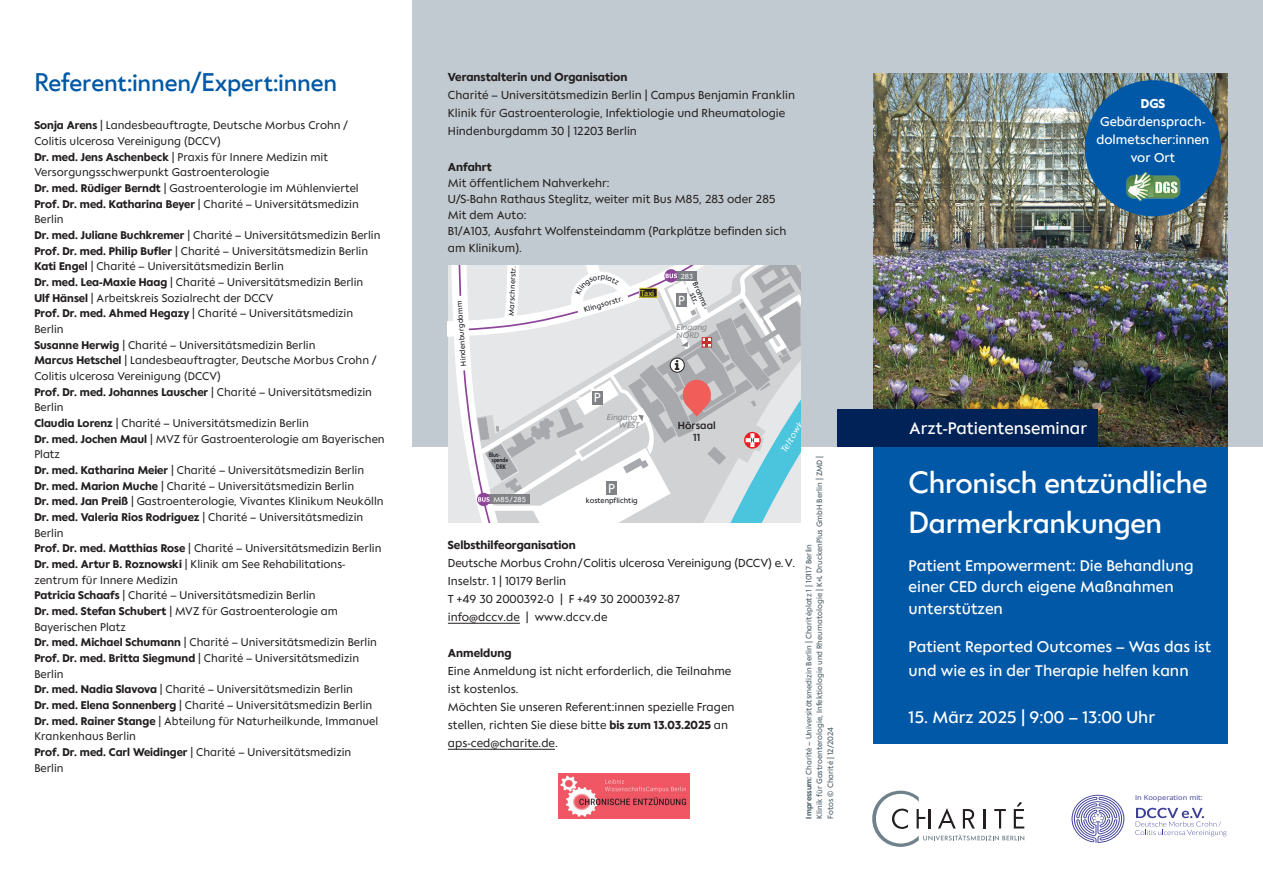
<style>
.page{position:relative;width:1263px;height:893px;background:#fff}
.page>*{position:absolute;margin:0;border:0;box-sizing:border-box;transform-origin:0 0}
.t1{font:36px/39.6px "Charite Headline";letter-spacing:-.01em;color:#fff}
.t2{font:30px "Charite Headline";letter-spacing:-.005em;color:#0158a6}
.t3{font:19.5px "Charite Text";color:#fff}
.t4{font:18px/21.6px "Charite Text";color:#fff}
.t5{font:15.3px "Charite Text";color:#fff}
.t6{font:15px/18px "Charite Text";color:#fff;text-align:center}
.t7{font:700 15px "Charite Text";color:#fff}
.t8{font:700 14.7px "Rockwell";color:#231f20}
.t9{font:13.5px/18px "Charite Text";color:#231f20}
.t10{font:700 13.5px "Charite Text";color:#231f20}
.t11{font:13.05px/15.6px "Charite Text";color:#231f20}
.t12{font:500 12px/12px "Charite Text";color:#231f20;text-align:center}
.t13{font:italic 10.2px "Charite Text";color:#fff}
.t14{font:italic 9.3px/8.6px "Charite Text";color:#808285;text-align:right}
.t15{font:9px/10.8px "Charite Text";color:#53656e}
.t16{font:8.55px/6.8px "Charite Text";color:#0a0d14;text-align:center}
.t17{font:8.55px "Charite Text";color:#fcfefe}
.t18{font:8.55px "Interstate";color:#f8eb28}
.t19{font:7.65px/6.8px "Charite Condensed";color:#0a0d14;text-align:center}
.t20{font:6.9px "Open Sans";color:#3e3f99;scale:1.1 1}
.s1{font-weight:700}
</style>
<div class="page">
<div style="left:825px;top:0;width:438px;height:446px;background:#c0cad0"></div>
<div style="left:873px;top:74px;width:354px;height:670px;background:#0158a6"></div>
<img style="left:873px;top:74px;width:354px;height:372px">
<svg style="left:872px;top:791px;width:152px;height:56px"></svg>
<svg style="left:1135px;top:808px;width:91px;height:28px"></svg>
<svg style="left:1071px;top:795px;width:53px;height:48px"></svg>
<div style="left:412px;top:0;width:426px;height:446px;background:#c0cad0"></div>
<div style="left:838px;top:409px;width:260px;height:37px;background:#002256"></div>
<img style="left:559px;top:774px;width:131px;height:44px">
<hr style="left:448px;top:623px;width:72px;height:1px;background:#231f20">
<hr style="left:448px;top:749px;width:107px;height:1px;background:#231f20">
<div style="left:1085px;top:80px;width:136px;height:136px;background:#0158a6;border-radius:50%"></div>
<img style="left:1126px;top:171px;width:54px;height:30px">
<svg style="left:448px;top:266px;width:356px;height:257px;background:#d5d8db"></svg>
<h2 class="t2" style="left:34px;top:64px;width:304px">Referent:innen/Expert:innen</h2>
<p class="t10" style="left:448px;top:69px;width:181px">Veranstalterin und Organisation</p>
<p class="t9" style="left:448px;top:85px;width:349px">Charité – Universitätsmedizin Berlin | Campus Benjamin Franklin<br>Klinik für Gastroenterologie, Infektiologie und Rheumatologie<br>Hindenburgdamm 30 | 12203 Berlin</p>
<p class="t10" style="left:448px;top:159px;width:46px">Anfahrt</p>
<p class="t9" style="left:448px;top:174px;width:340px;line-height:16.2px">Mit öffentlichem Nahverkehr:<br>U/S-Bahn Rathaus Steglitz, weiter mit Bus M85, 283 oder 285<br>Mit dem Auto:<br>B1/A103, Ausfahrt Wolfensteindamm (Parkplätze befinden sich am Klinikum).</p>
<p class="t11" style="left:34px;top:117px;width:352px"><span class="s1">Sonja Arens</span> | Landesbeauftragte, Deutsche Morbus Crohn /<br>Colitis ulcerosa Vereinigung (DCCV)<br><span class="s1">Dr. med. Jens Aschenbeck</span> | Praxis für Innere Medizin mit Versorgungsschwerpunkt Gastroenterologie<br><span class="s1">Dr. med. Rüdiger Berndt</span> | Gastroenterologie im Mühlenviertel <span class="s1">Prof. Dr. med. Katharina Beyer</span> | Charité – Universitätsmedizin Berlin<br><span class="s1">Dr. med. Juliane Buchkremer</span> | Charité – Universitätsmedizin Berlin <span class="s1">Prof. Dr. med. Philip Bufler</span> | Charité – Universitätsmedizin Berlin <span class="s1">Kati Engel</span> | Charité – Universitätsmedizin Berlin<br><span class="s1">Dr. med. Lea-Maxie Haag</span> | Charité – Universitätsmedizin Berlin<br><span class="s1">Ulf Hänsel</span> | Arbeitskreis Sozialrecht der DCCV<br><span class="s1">Prof. Dr. med. Ahmed Hegazy</span> | Charité – Universitätsmedizin Berlin<br><span class="s1">Susanne Herwig</span> | Charité – Universitätsmedizin Berlin<br><span class="s1">Marcus Hetschel</span> | Landesbeauftragter, Deutsche Morbus Crohn / Colitis ulcerosa Vereinigung (DCCV)<br><span class="s1">Prof. Dr. med. Johannes Lauscher</span> | Charité – Universitätsmedizin Berlin<br><span class="s1">Claudia Lorenz</span> | Charité – Universitätsmedizin Berlin<br><span class="s1">Dr. med. Jochen Maul</span> | MVZ für Gastroenterologie am Bayerischen Platz<br><span class="s1">Dr. med. Katharina Meier</span> | Charité – Universitätsmedizin Berlin<br><span class="s1">Dr. med. Marion Muche</span> | Charité – Universitätsmedizin Berlin<br><span class="s1">Dr. med. Jan Preiß</span> | Gastroenterologie, Vivantes Klinikum Neukölln <span class="s1">Dr. med. Valeria Rios Rodriguez</span> | Charité – Universitätsmedizin Berlin<br><span class="s1">Prof. Dr. med. Matthias Rose</span> | Charité – Universitätsmedizin Berlin <span class="s1">Dr. med. Artur B. Roznowski</span> | Klinik am See Rehabilitations&shy;zentrum für Innere Medizin<br><span class="s1">Patricia Schaafs</span> | Charité – Universitätsmedizin Berlin<br><span class="s1">Dr. med. Stefan Schubert</span> | MVZ für Gastroenterologie am Bayerischen Platz<br><span class="s1">Dr. med. Michael Schumann</span> | Charité – Universitätsmedizin Berlin <span class="s1">Prof. Dr. med. Britta Siegmund</span> | Charité – Universitätsmedizin Berlin<br><span class="s1">Dr. med. Nadia Slavova</span> | Charité – Universitätsmedizin Berlin<br><span class="s1">Dr. med. Elena Sonnenberg</span> | Charité – Universitätsmedizin Berlin <span class="s1">Dr. med. Rainer Stange</span> | Abteilung für Naturheilkunde, Immanuel Krankenhaus Berlin<br><span class="s1">Prof. Dr. med. Carl Weidinger</span> | Charité – Universitätsmedizin<br>Berlin</p>
<p class="t16" style="left:508px;top:316px;width:51px;rotate:-88deg">Marschnerstr.</p>
<p class="t17" style="left:681px;top:271px;width:14px">283</p>
<p class="t16" style="left:698px;top:281px;width:30px;rotate:66deg">Brahms&shy;str.</p>
<p class="t18" style="left:641px;top:287px;width:15px">Taxi</p>
<p class="t5" style="left:678px;top:291px;width:8px">P</p>
<p class="t16" style="left:583px;top:307px;width:42px;rotate:-17deg">Klingsorstr.</p>
<p class="t16" style="left:460px;top:366px;width:67px;rotate:-94deg">Hindenburgdamm</p>
<p class="t14" style="left:677px;top:322px;width:32px;text-align:left">Eingang<br>NORD</p>
<p class="t8" style="left:674px;top:356px;width:7px">i</p>
<p class="t5" style="left:594px;top:389px;width:8px">P</p>
<p class="t14" style="left:607px;top:413px;width:34px">Eingang<br>WEST</p>
<p class="t12" style="left:678px;top:419px;width:39px">Hörsaal<br>11</p>
<p class="t13" style="left:778px;top:449px;width:23px;rotate:-59deg">Telto</p>
<p class="t19" style="left:489px;top:451px;width:13px">Blut-</p>
<p class="t19" style="left:492px;top:456px;width:18px">spende<br>DRK</p>
<p class="t5" style="left:608px;top:479px;width:8px">P</p>
<p class="t17" style="left:494px;top:494px;width:34px">M85/285</p>
<p class="t16" style="left:586px;top:497px;width:53px">kostenpflichtig</p>
<p class="t10" style="left:448px;top:537px;width:129px">Selbsthilfeorganisation</p>
<p class="t9" style="left:448px;top:553px;width:349px">Deutsche Morbus Crohn/Colitis ulcerosa Vereinigung (DCCV) e.V.<br>Inselstr. 1 | 10179 Berlin<br>T +49 30 2000392-0 | F +49 30 2000392-87<br>info@dccv.de | www.dccv.de</p>
<p class="t10" style="left:448px;top:645px;width:65px">Anmeldung</p>
<p class="t9" style="left:448px;top:661px;width:288px">Eine Anmeldung ist nicht erforderlich, die Teilnahme ist kostenlos.<br>Möchten Sie unseren Referent:innen spezielle Fragen stellen, richten Sie diese bitte <span class="s1">bis zum 13.03.2025</span> an aps-ced@charite.de.</p>
<p class="t15" style="left:803px;top:819px;width:364px;rotate:-90deg"><span class="s1">Impressum:</span> Charité – Universitätsmedizin Berlin | Charitéplatz 1 | 10117 Berlin<br>Klinik für Gastroenterologie, Infektiologie und Rheumatologie | K+L DruckenPlus GmbH Berlin | ZMD |<br>Fotos © Charité | 12/2024</p>
<p class="t7" style="left:1141px;top:95px;width:26px">DGS</p>
<p class="t6" style="left:1096px;top:113px;width:114px">Gebärdensprach&shy;dolmetscher:innen vor Ort</p>
<h3 class="t3" style="left:909px;top:417px;width:179px">Arzt-Patientenseminar</h3>
<h1 class="t1" style="left:909px;top:461px;width:300px">Chronisch entzündliche<br>Darmerkrankungen</h1>
<h3 class="t4" style="left:909px;top:554px;width:287px">Patient Empowerment: Die Behandlung einer CED durch eigene Maßnahmen unterstützen</h3>
<h3 class="t4" style="left:909px;top:635px;width:304px;line-height:23.4px">Patient Reported Outcomes – Was das ist und wie es in der Therapie helfen kann</h3>
<h3 class="t3" style="left:909px;top:705px;width:248px">15. März 2025 | 9:00 – 13:00 Uhr</h3>
<p class="t20" style="left:1135px;top:793px;width:63px">In Kooperation mit:</p>
</div>
